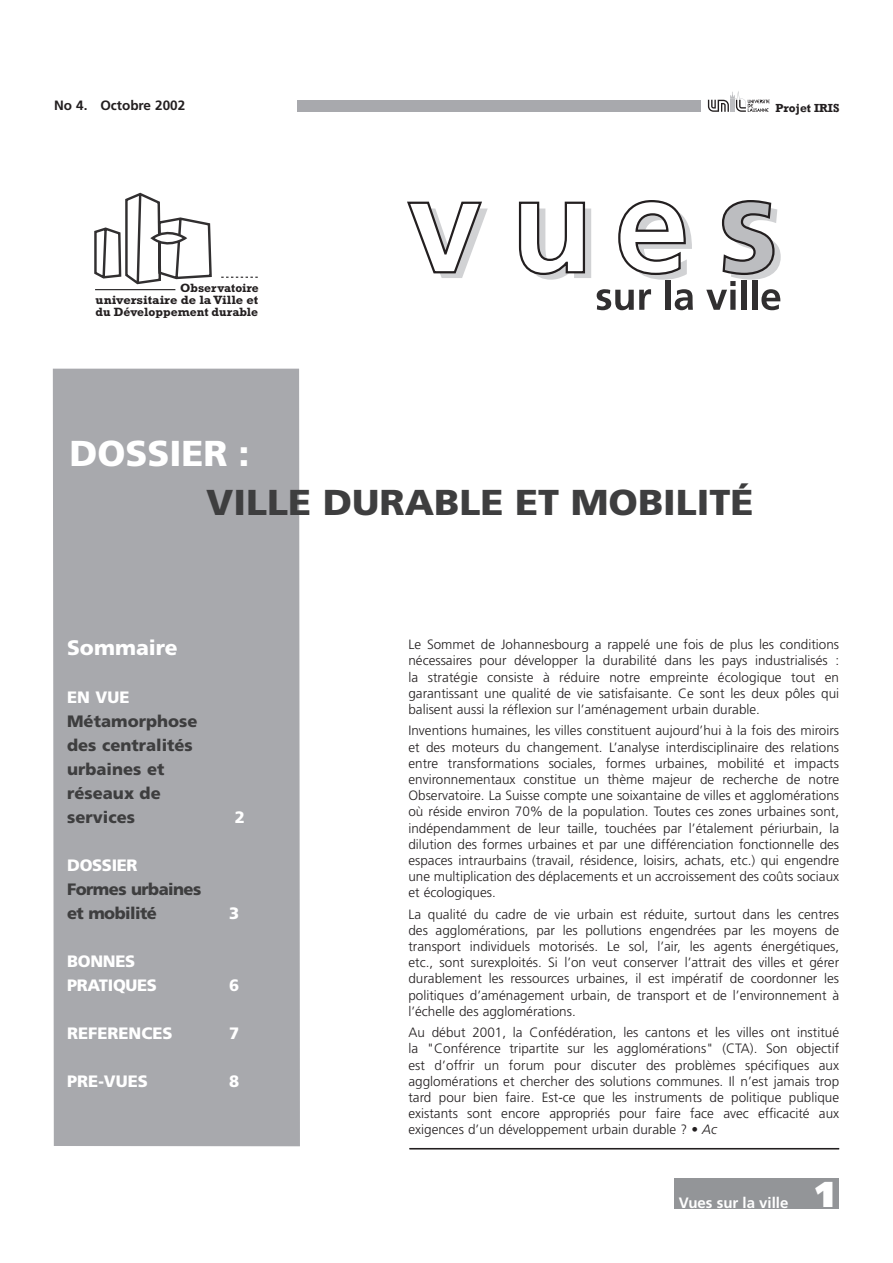
<style>
.page{position:relative;width:893px;height:1263px;background:#fff}
.page>*{position:absolute;margin:0;border:0;box-sizing:border-box;transform-origin:0 0}
.t1{font:900 36px "Frutiger";color:#3e3e3f;scale:1.05 1}
.t2{font:900 36px "Frutiger";color:#fff}
.t3{font:900 36px "Frutiger";color:#fff}
.t4{font:900 21px "Frutiger";color:#fff}
.t5{font:900 16.5px/24px "Frutiger";color:#3e3e3f}
.t6{font:900 16.5px/24px "Frutiger";letter-spacing:-.02em;color:#fff}
.t7{font:900 16.5px/24px "Frutiger";letter-spacing:-.035em;color:#3e3e3f}
.t8{font:900 16.5px "Frutiger";color:#fff}
.t9{font:700 15px "Frutiger";color:#fff}
.t10{font:300 13.5px/16.2px "Frutiger";color:#231f20;text-align:justify}
.t11{font:700 13.5px "Frutiger";color:#231f20}
.t12{font:700 12.15px/12.1px "Rockwell";color:#231f20;text-align:justify}
.t13{font:700 12px "Rockwell";color:#231f20}
.s1{font-style:italic}
</style>
<div class="page">
<div style="left:674px;top:1179px;width:164px;height:30px;background:#939598"></div>
<div style="left:53px;top:369px;width:247px;height:777px;background:#a8a9ad"></div>
<svg style="left:94px;top:193px;width:118px;height:92px"></svg>
<hr style="left:95px;top:289px;width:80px;height:1px;background:#312f30">
<svg style="left:221px;top:277px;width:37px;height:1px"></svg>
<hr style="left:409px;top:1148px;width:430px;height:1px;background:#231f20">
<svg style="left:407px;top:201px;width:80px;height:77px"></svg>
<svg style="left:518px;top:201px;width:73px;height:79px"></svg>
<svg style="left:618px;top:200px;width:74px;height:80px"></svg>
<svg style="left:596px;top:289px;width:37px;height:21px"></svg>
<svg style="left:639px;top:289px;width:12px;height:21px"></svg>
<div style="left:665px;top:281px;width:5px;height:29px;background:#312f30"></div>
<svg style="left:674px;top:289px;width:18px;height:21px"></svg>
<svg style="left:706px;top:200px;width:74px;height:110px"></svg>
<div style="left:297px;top:100px;width:404px;height:11px;background:#a8a9ad"></div>
<svg style="left:708px;top:91px;width:61px;height:21px"></svg>
<p class="t11" style="left:54px;top:100px;width:133px">No 4. Octobre 2002</p>
<p class="t13" style="left:775px;top:101px;width:65px">Projet IRIS</p>
<p class="t12" style="left:96px;top:283px;width:165px;text-indent:85px">Observatoire universitaire de la Ville et du Développement durable</p>
<h1 class="t2" style="left:69px;top:439px;width:182px">DOSSIER :</h1>
<h1 class="t1" style="left:206px;top:488px;width:523px">VILLE DURABLE ET MOBILITÉ</h1>
<h2 class="t4" style="left:67px;top:639px;width:112px">Sommaire</h2>
<p class="t6" style="left:67px;top:687px;width:64px">EN VUE</p>
<p class="t5" style="left:67px;top:711px;width:132px">Métamorphose des centralités urbaines et réseaux de services</p>
<p class="t6" style="left:67px;top:855px;width:72px">DOSSIER</p>
<p class="t7" style="left:67px;top:878px;width:136px">Formes urbaines et mobilité</p>
<p class="t6" style="left:67px;top:950px;width:91px">BONNES<br>PRATIQUES</p>
<p class="t6" style="left:235px;top:806px;width:12px">2</p>
<p class="t6" style="left:229px;top:902px;width:12px">3</p>
<p class="t6" style="left:229px;top:974px;width:12px">6</p>
<p class="t8" style="left:67px;top:1027px;width:107px">REFERENCES</p>
<p class="t6" style="left:229px;top:1022px;width:12px">7</p>
<p class="t6" style="left:67px;top:1070px;width:82px">PRE-VUES</p>
<p class="t6" style="left:229px;top:1070px;width:12px">8</p>
<p class="t10" style="left:408px;top:637px;width:432px">Le Sommet de Johannesbourg a rappelé une fois de plus les conditions nécessaires pour développer la durabilité dans les pays industrialisés : la stratégie consiste à réduire notre empreinte écologique tout en garantissant une qualité de vie satisfaisante. Ce sont les deux pôles qui balisent aussi la réflexion sur l’aménagement urbain durable.</p>
<p class="t10" style="left:408px;top:724px;width:432px">Inventions humaines, les villes constituent aujourd’hui à la fois des miroirs et des moteurs du changement. L’analyse interdisciplinaire des relations entre transformations sociales, formes urbaines, mobilité et impacts environnementaux constitue un thème majeur de recherche de notre Observatoire. La Suisse compte une soixantaine de villes et agglomérations où réside environ 70% de la population. Toutes ces zones urbaines sont, indépendamment de leur taille, touchées par l’étalement périurbain, la dilution des formes urbaines et par une différenciation fonctionnelle des espaces intraurbains (travail, résidence, loisirs, achats, etc.) qui engendre une multiplication des déplacements et un accroissement des coûts sociaux et écologiques.</p>
<p class="t10" style="left:408px;top:907px;width:432px">La qualité du cadre de vie urbain est réduite, surtout dans les centres des agglomérations, par les pollutions engendrées par les moyens de transport individuels motorisés. Le sol, l’air, les agents énergétiques, etc., sont surexploités. Si l’on veut conserver l’attrait des villes et gérer durablement les ressources urbaines, il est impératif de coordonner les politiques d’aménagement urbain, de transport et de l’environnement à l’échelle des agglomérations.</p>
<p class="t10" style="left:408px;top:1025px;width:432px">Au début 2001, la Confédération, les cantons et les villes ont institué la "Conférence tripartite sur les agglomérations" (CTA). Son objectif est d’offrir un forum pour discuter des problèmes spécifiques aux agglomérations et chercher des solutions communes. Il n’est jamais trop tard pour bien faire. Est-ce que les instruments de politique publique existants sont encore appropriés pour faire face avec efficacité aux exigences d’un développement urbain durable ? • <span class="s1">Ac</span></p>
<p class="t9" style="left:679px;top:1197px;width:111px">Vues sur la ville</p>
<h1 class="t3" style="left:815px;top:1180px;width:20px">1</h1>
</div>
